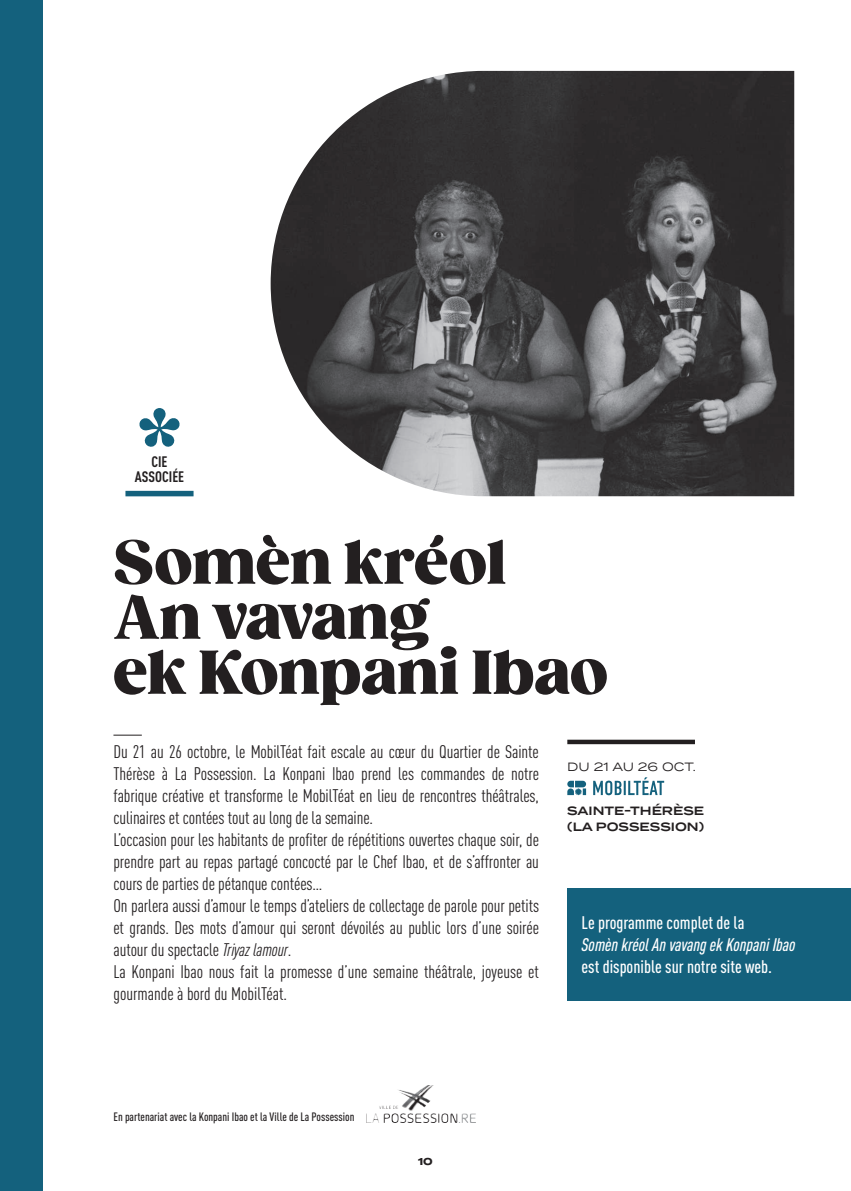
<style>
.page{position:relative;width:851px;height:1191px;background:#fff}
.page>*{position:absolute;margin:0;border:0;box-sizing:border-box;transform-origin:0 0}
.t1{font:800 60px/55px "Gazpacho";color:#231f20}
.t2{font:condensed 18px/22px "DIN Pro";letter-spacing:-.005em;color:#231f20}
.t3{font:500 condensed 18px "DIN Pro";color:#fff}
.t4{font:italic 500 condensed 18px "DIN Pro";color:#fff}
.t5{font:700 condensed 15px/15px "DIN Pro";color:#231f20;text-align:center}
.t6{font:500 condensed 12px "DIN Pro";color:#231f20}
.t7{font:600 12px/16px "Termina";color:#231f20}
.t8{font:12px "Termina";color:#231f20}
.t9{font:700 10px "Termina";color:#231f20}
.s1{font-style:italic}
</style>
<div class="page">
<div style="left:567px;top:739px;width:127px;height:5px;background:#231f20"></div>
<svg style="left:567px;top:777px;width:97px;height:18px"></svg>
<svg style="left:113px;top:734px;width:29px;height:1px"></svg>
<div style="left:0;top:0;width:43px;height:1191px;background:#14617d"></div>
<img style="left:270px;top:71px;width:524px;height:425px">
<img style="left:366px;top:1085px;width:110px;height:38px">
<svg style="left:139px;top:408px;width:41px;height:39px"></svg>
<div style="left:125px;top:491px;width:68px;height:5px;background:#14617d"></div>
<div style="left:567px;top:888px;width:283px;height:113px;background:#14617d"></div>
<p class="t5" style="left:135px;top:453px;width:51px">CIE<br>ASSOCIÉE</p>
<h1 class="t1" style="left:113px;top:536px;width:495px">Somèn kréol<br>An vavang<br>ek Konpani Ibao</h1>
<p class="t2" style="left:113px;top:739px;width:427px">Du 21 au 26 octobre, le MobilTéat fait escale au cœur du Quartier de Sainte Thérèse à La Possession. La Konpani Ibao prend les commandes de notre fabrique créative et transforme le MobilTéat en lieu de rencontres théâtrales, culinaires et contées tout au long de la semaine.<br>L’occasion pour les habitants de profiter de répétitions ouvertes chaque soir, de prendre part au repas partagé concocté par le Chef Ibao, et de s’affronter au cours de parties de pétanque contées…<br>On parlera aussi d’amour le temps d’ateliers de collectage de parole pour petits et grands. Des mots d’amour qui seront dévoilés au public lors d’une soirée autour du spectacle <span class="s1">Triyaz lamour</span>.<br>La Konpani Ibao nous fait la promesse d’une semaine théâtrale, joyeuse et gourmande à bord du MobilTéat.</p>
<p class="t8" style="left:567px;top:758px;width:130px">DU 21 AU 26 OCT.</p>
<p class="t7" style="left:567px;top:803px;width:138px">SAINTE-THÉRÈSE (LA POSSESSION)</p>
<p class="t3" style="left:581px;top:909px;width:164px">Le programme complet de la</p>
<p class="t4" style="left:581px;top:931px;width:215px">Somèn kréol An vavang ek Konpani Ibao</p>
<p class="t3" style="left:581px;top:953px;width:192px">est disponible sur notre site web.</p>
<p class="t6" style="left:113px;top:1108px;width:242px">En partenariat avec la Konpani Ibao et la Ville de La Possession</p>
<p class="t9" style="left:418px;top:1153px;width:16px">10</p>
</div>
